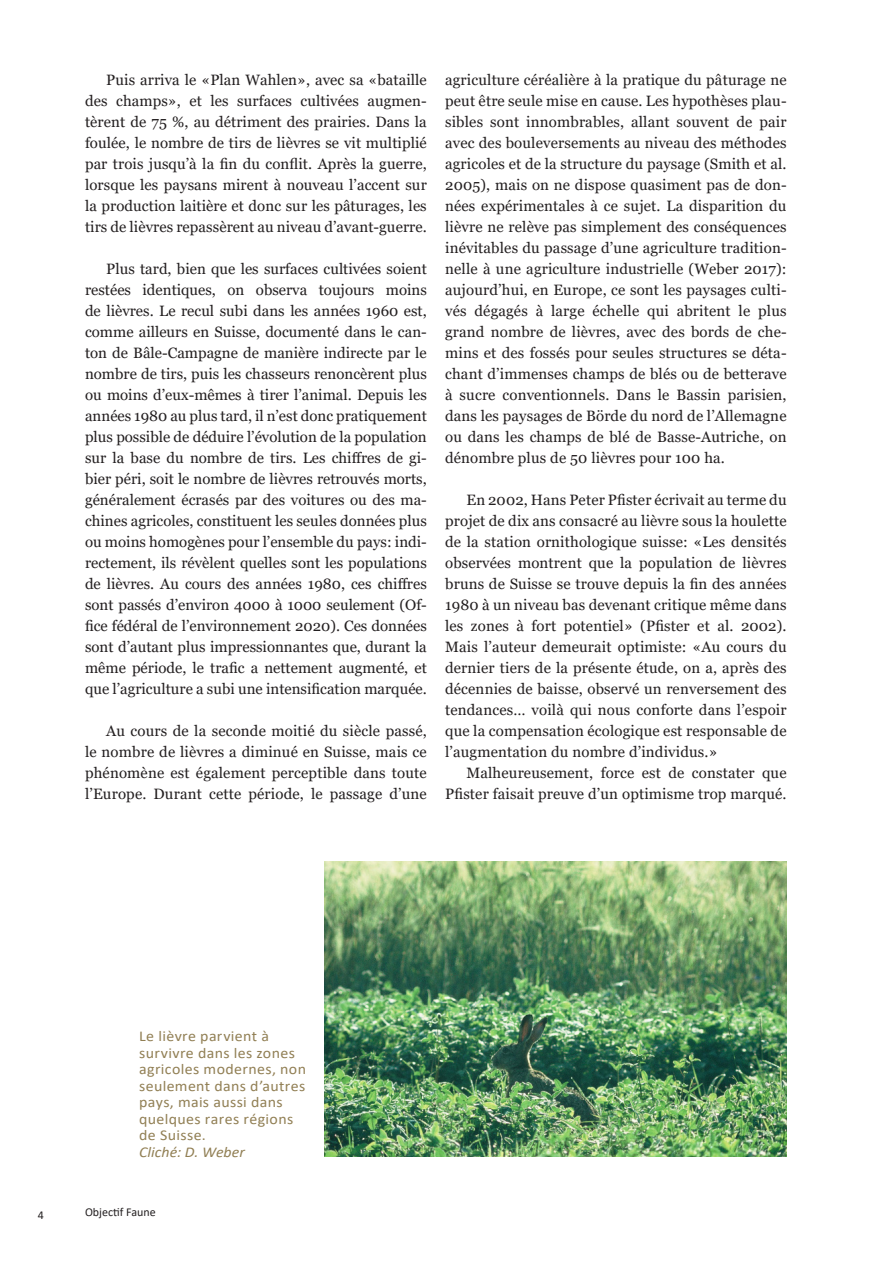
<style>
.page{position:relative;width:893px;height:1263px;background:#fff}
.page>*{position:absolute;margin:0;border:0;box-sizing:border-box;transform-origin:0 0}
.Lauftext{font:15px/21px "Georgia";letter-spacing:.01em;color:#231f20;text-align:justify}
.Bildlegenden{font:15px/16.5px "Calibri";letter-spacing:.025em;color:#917f54;scale:1.06 1}
.Bildlegenden-2{font:italic 15px "Calibri";letter-spacing:.005em;color:#917f54;scale:1.06 1}
.t1{font:12px "Calibri";color:#231f20}
</style>
<div class="page">
<img style="left:325px;top:862px;width:462px;height:294px">
<p class="Lauftext" style="left:85px;top:69px;width:343px;text-indent:21px">Puis arriva le «Plan Wahlen», avec sa «bataille des champs», et les surfaces cultivées augmen&shy;tèrent de 75 %, au détriment des prairies. Dans la foulée, le nombre de tirs de lièvres se vit multiplié par trois jusqu’à la fin du conflit. Après la guerre, lorsque les paysans mirent à nouveau l’accent sur la production laitière et donc sur les pâturages, les tirs de lièvres repassèrent au niveau d’avant-guerre.</p>
<p class="Lauftext" style="left:85px;top:258px;width:343px;text-indent:21px">Plus tard, bien que les surfaces cultivées soient restées identiques, on observa toujours moins de lièvres. Le recul subi dans les années 1960 est, comme ailleurs en Suisse, documenté dans le can&shy;ton de Bâle-Campagne de manière indirecte par le nombre de tirs, puis les chasseurs renoncèrent plus ou moins d’eux-mêmes à tirer l’animal. Depuis les années 1980 au plus tard, il n’est donc pratiquement plus possible de déduire l’évolution de la population sur la base du nombre de tirs. Les chiffres de gi&shy;bier péri, soit le nombre de lièvres retrouvés morts, généralement écrasés par des voitures ou des ma&shy;chines agricoles, constituent les seules données plus ou moins homogènes pour l’ensemble du pays: indi&shy;rectement, ils révèlent quelles sont les populations de lièvres. Au cours des années 1980, ces chiffres sont passés d’environ 4000 à 1000 seulement (Of&shy;fice fédéral de l’environnement 2020). Ces données sont d’autant plus impressionnantes que, durant la même période, le trafic a nettement augmenté, et que l’agriculture a subi une intensification marquée.</p>
<p class="Lauftext" style="left:85px;top:720px;width:343px;text-indent:21px">Au cours de la seconde moitié du siècle passé, le nombre de lièvres a diminué en Suisse, mais ce phénomène est également perceptible dans toute l’Europe. Durant cette période, le passage d’une</p>
<p class="Lauftext" style="left:445px;top:69px;width:343px">agriculture céréalière à la pratique du pâturage ne peut être seule mise en cause. Les hypothèses plau&shy;sibles sont innombrables, allant souvent de pair avec des bouleversements au niveau des méthodes agricoles et de la structure du paysage (Smith et al.<br>2005), mais on ne dispose quasiment pas de don&shy;nées expérimentales à ce sujet. La disparition du lièvre ne relève pas simplement des conséquences inévitables du passage d’une agriculture tradition&shy;nelle à une agriculture industrielle (Weber 2017): aujourd’hui, en Europe, ce sont les paysages culti&shy;vés dégagés à large échelle qui abritent le plus grand nombre de lièvres, avec des bords de che&shy;mins et des fossés pour seules structures se déta&shy;chant d’immenses champs de blés ou de betterave à sucre conventionnels. Dans le Bassin parisien, dans les paysages de Börde du nord de l’Allemagne ou dans les champs de blé de Basse-Autriche, on dénombre plus de 50 lièvres pour 100 ha.</p>
<p class="Lauftext" style="left:445px;top:489px;width:343px;text-indent:21px">En 2002, Hans Peter Pfister écrivait au terme du projet de dix ans consacré au lièvre sous la houlette de la station ornithologique suisse: «Les densités observées montrent que la population de lièvres bruns de Suisse se trouve depuis la fin des années 1980 à un niveau bas devenant critique même dans les zones à fort potentiel» (Pfister et al. 2002).<br>Mais l’auteur demeurait optimiste: «Au cours du dernier tiers de la présente étude, on a, après des décennies de baisse, observé un renversement des tendances… voilà qui nous conforte dans l’espoir que la compensation écologique est responsable de l’augmentation du nombre d’individus.»</p>
<p class="Lauftext" style="left:445px;top:762px;width:343px;text-align:right">Malheureusement, force est de constater que<br>Pfister faisait preuve d’un optimisme trop marqué.</p>
<p class="Bildlegenden" style="left:139px;top:1027px;width:159px">Le lièvre parvient à survivre dans les zones agricoles modernes, non seulement dans d’autres pays, mais aussi dans quelques rares régions de Suisse.</p>
<p class="Bildlegenden-2" style="left:139px;top:1141px;width:101px">Cliché: D. Weber</p>
<p class="t1" style="left:38px;top:1206px;width:8px">4</p>
<p class="t1" style="left:85px;top:1203px;width:72px">Objectif Faune</p>
</div>
